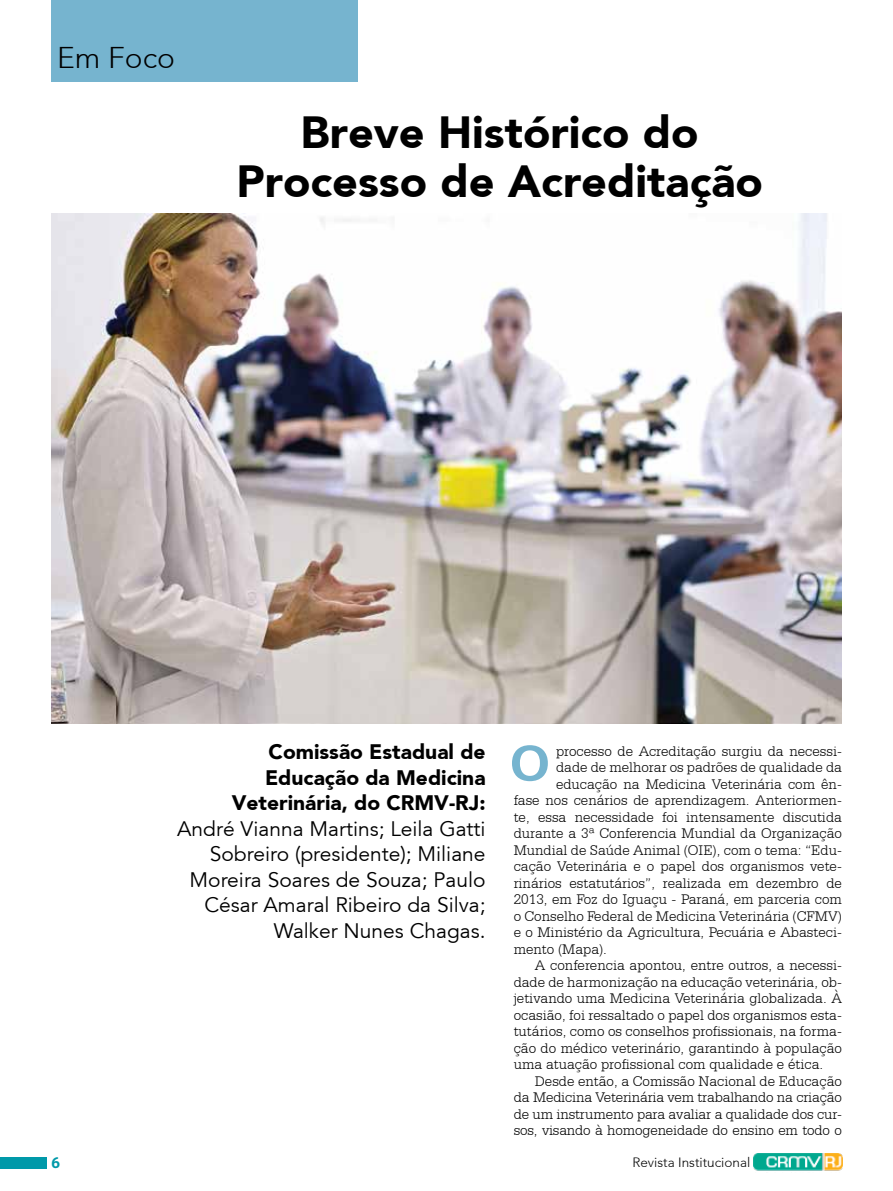
<style>
.page{position:relative;width:893px;height:1191px;background:#fff}
.page>*{position:absolute;margin:0;border:0;box-sizing:border-box;transform-origin:0 0}
.t1{font:700 52.8px "Serifa BT";color:#76b4cf}
.t2{font:900 45px/48px "Avenir";color:#000;text-align:center}
.t3{font:300 30px "Avenir 35";color:#000}
.t4{font:21px/25.5px "Avenir 45";color:#000;text-align:right}
.t5{font:900 21px/25.5px "Avenir";color:#000;text-align:right}
.t6{font:300 15px "Serifa BT";color:#000}
.t7{font:700 15px "Aller";color:#0099a9}
.t8{font:300 13.5px "Avenir 35";color:#000}
</style>
<div class="page">
<div style="left:0;top:1157px;width:47px;height:11px;background:#0099a9"></div>
<img style="left:754px;top:1154px;width:89px;height:17px">
<div style="left:51px;top:0;width:306px;height:82px;background:#76b4cf"></div>
<img style="left:51px;top:214px;width:791px;height:510px">
<h3 class="t3" style="left:57px;top:40px;width:119px">Em Foco</h3>
<h2 class="t2" style="left:236px;top:109px;width:528px">Breve Histórico do<br>Processo de Acreditação</h2>
<h3 class="t5" style="left:232px;top:739px;width:255px">Comissão Estadual de<br>Educação da Medicina<br>Veterinária, do CRMV-RJ:</h3>
<h3 class="t4" style="left:177px;top:816px;width:310px">André Vianna Martins; Leila Gatti<br>Sobreiro (presidente); Miliane<br>Moreira Soares de Souza; Paulo<br>César Amaral Ribeiro da Silva;<br>Walker Nunes Chagas.</h3>
<h1 class="t1" style="left:510px;top:730px;width:41px">O</h1>
<p class="t6" style="left:556px;top:742px;width:287px">processo de Acreditação surgiu da necessi-</p>
<p class="t6" style="left:556px;top:758px;width:287px">dade de melhorar os padrões de qualidade da</p>
<p class="t6" style="left:556px;top:775px;width:287px">educação na Medicina Veterinária com ên-</p>
<p class="t6" style="left:514px;top:791px;width:330px">fase nos cenários de aprendizagem. Anteriormen-</p>
<p class="t6" style="left:514px;top:808px;width:330px">te, essa necessidade foi intensamente discutida</p>
<p class="t6" style="left:514px;top:824px;width:330px">durante a 3ª Conferencia Mundial da Organização</p>
<p class="t6" style="left:514px;top:841px;width:330px">Mundial de Saúde Animal (OIE), com o tema: “Edu-</p>
<p class="t6" style="left:514px;top:857px;width:330px">cação Veterinária e o papel dos organismos vete-</p>
<p class="t6" style="left:514px;top:874px;width:330px">rinários estatutários”, realizada em dezembro de</p>
<p class="t6" style="left:514px;top:890px;width:330px">2013, em Foz do Iguaçu - Paraná, em parceria com</p>
<p class="t6" style="left:514px;top:907px;width:330px">o Conselho Federal de Medicina Veterinária (CFMV)</p>
<p class="t6" style="left:514px;top:923px;width:330px">e o Ministério da Agricultura, Pecuária e Abasteci-</p>
<p class="t6" style="left:514px;top:940px;width:95px">mento (Mapa).</p>
<p class="t6" style="left:535px;top:956px;width:308px">A conferencia apontou, entre outros, a necessi-</p>
<p class="t6" style="left:514px;top:973px;width:330px">dade de harmonização na educação veterinária, ob-</p>
<p class="t6" style="left:514px;top:989px;width:330px">jetivando uma Medicina Veterinária globalizada. À</p>
<p class="t6" style="left:514px;top:1006px;width:330px">ocasião, foi ressaltado o papel dos organismos esta-</p>
<p class="t6" style="left:514px;top:1022px;width:330px">tutários, como os conselhos profissionais, na forma-</p>
<p class="t6" style="left:514px;top:1039px;width:330px">ção do médico veterinário, garantindo à população</p>
<p class="t6" style="left:514px;top:1055px;width:311px">uma atuação profissional com qualidade e ética.</p>
<p class="t6" style="left:535px;top:1072px;width:308px">Desde então, a Comissão Nacional de Educação</p>
<p class="t6" style="left:514px;top:1088px;width:330px">da Medicina Veterinária vem trabalhando na criação</p>
<p class="t6" style="left:514px;top:1105px;width:330px">de um instrumento para avaliar a qualidade dos cur-</p>
<p class="t6" style="left:514px;top:1121px;width:330px">sos, visando à homogeneidade do ensino em todo o</p>
<p class="t7" style="left:51px;top:1153px;width:10px">6</p>
<p class="t8" style="left:632px;top:1154px;width:119px">Revista Institucional</p>
</div>
